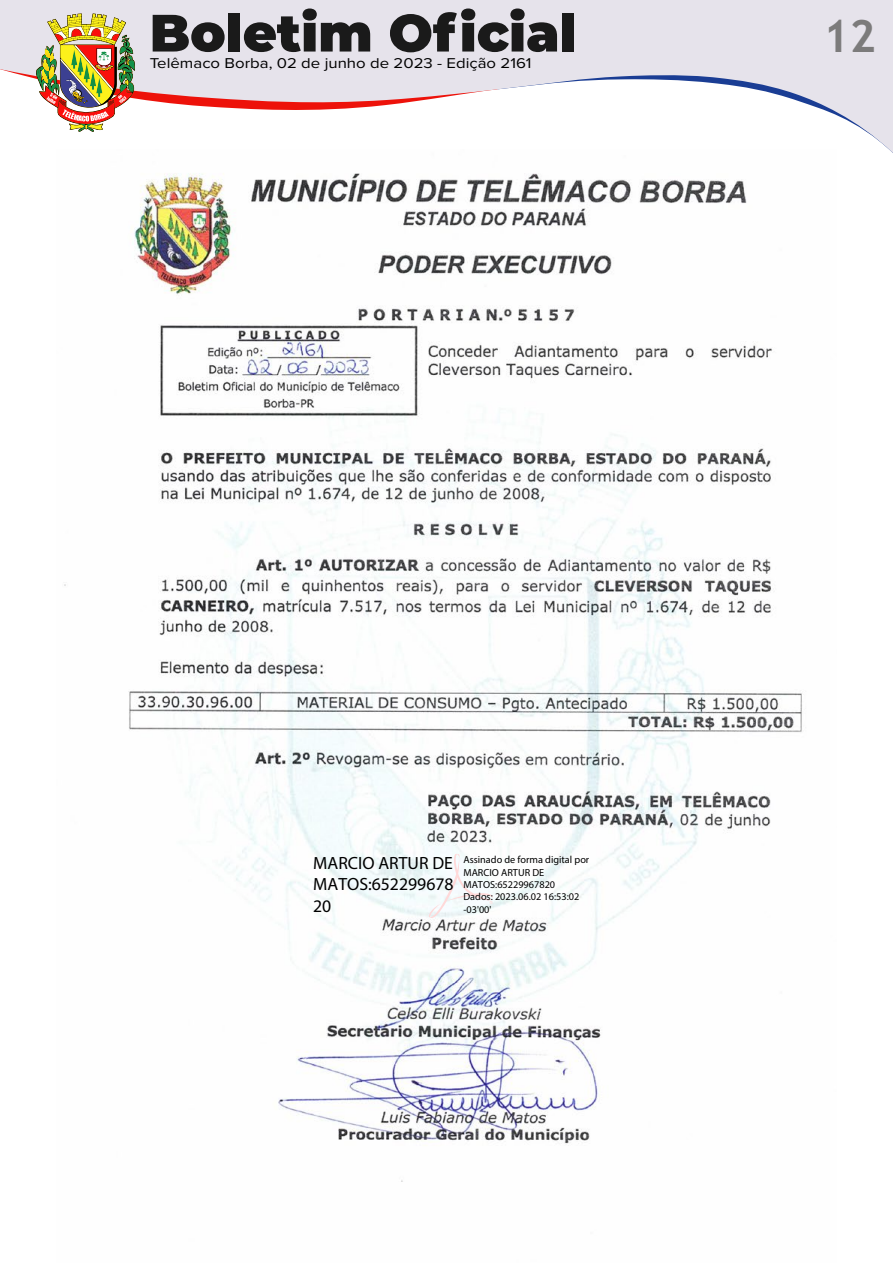
<style>
.page{position:relative;width:893px;height:1263px;background:#fff}
.page>*{position:absolute;margin:0;border:0;box-sizing:border-box;transform-origin:0 0}
.t1{font:700 45px "Trebuchet MS";color:#7c7b7b}
.t2{font:17.7px/21.3px "Myriad Pro";color:#000;text-align:justify}
.t3{font:14.7px "Proxima Nova";color:#000;scale:1.14 1}
.t4{font:10.2px/12.3px "Myriad Pro";color:#000}
</style>
<div class="page">
<div style="left:0;top:0;width:893px;height:9px;background:#e6e3eb"></div>
<svg style="left:0;top:9px;width:893px;height:144px"></svg>
<img style="left:56px;top:150px;width:781px;height:1032px">
<svg style="left:429px;top:854px;width:64px;height:63px"></svg>
<h3 class="t3" style="left:150px;top:53px;width:337px">Telêmaco Borba, 02 de junho de 2023 - Edição 2161</h3>
<h1 class="t1" style="left:823px;top:8px;width:54px">12</h1>
<h2 class="t2" style="left:313px;top:852px;width:142px">MARCIO ARTUR DE MATOS:652299678<br>20</h2>
<p class="t4" style="left:463px;top:854px;width:127px">Assinado de forma digital por<br>MARCIO ARTUR DE<br>MATOS:65229967820<br>Dados: 2023.06.02 16:53:02 -03'00'</p>
</div>
